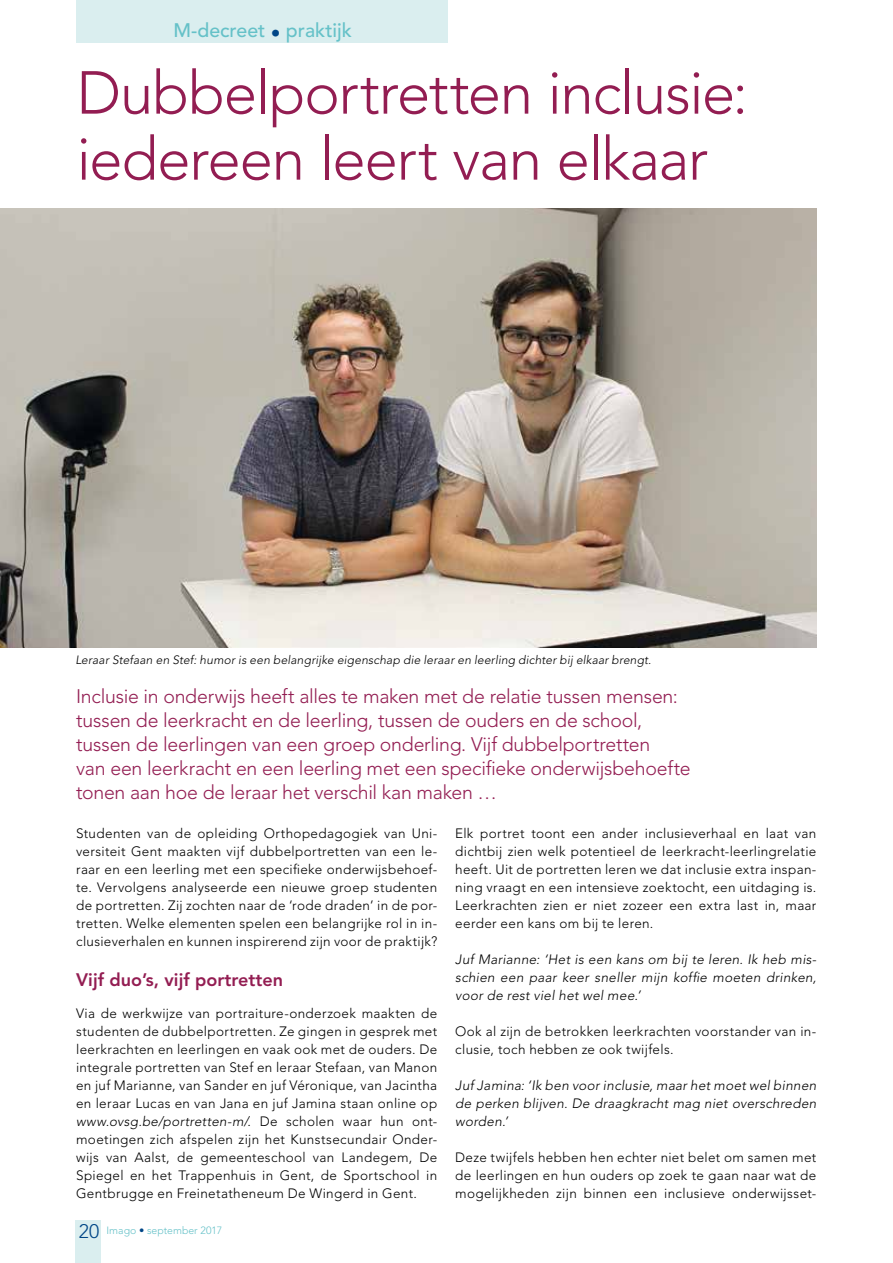
<style>
.page{position:relative;width:893px;height:1263px;background:#fff}
.page>*{position:absolute;margin:0;border:0;box-sizing:border-box;transform-origin:0 0}
.t1{font:300 60px/66px "Avenir";letter-spacing:-.02em;color:#931d52}
.t2{font:300 19.5px/24px "Avenir";letter-spacing:-.01em;color:#931d52}
.t3{font:500 19.5px "Avenir";color:#65c1c8}
.t4{font:800 18px "Avenir";color:#931d52}
.t5{font:300 13.5px/18px "Avenir";letter-spacing:.025em;color:#000;text-align:justify}
.t6{font:italic 300 13.5px/18px "Avenir";letter-spacing:.025em;color:#000;text-align:justify}
.t7{font:italic 300 12px "Avenir";letter-spacing:.015em;color:#000}
.t8{font:300 10.5px "Avenir";color:#65c1c8}
.s1{color:#004687}
.s2{font-style:italic}
.s3{font-size:19.5px;color:#004687}
.s4{font-weight:800;color:#004687}
</style>
<div class="page">
<div style="left:77px;top:0;width:371px;height:43px;background:#daeeef"></div>
<div style="left:76px;top:1221px;width:25px;height:42px;background:#daeeef"></div>
<img style="left:0;top:208px;width:816px;height:439px">
<h2 class="t3" style="left:174px;top:19px;width:180px">M-decreet <span class="s1">•</span> praktijk</h2>
<h1 class="t1" style="left:77px;top:60px;width:673px">Dubbelportretten inclusie: iedereen leert van elkaar</h1>
<p class="t7" style="left:75px;top:653px;width:577px">Leraar Stefaan en Stef: humor is een belangrijke eigenschap die leraar en leerling dichter bij elkaar brengt.</p>
<p class="t2" style="left:76px;top:684px;width:616px">Inclusie in onderwijs heeft alles te maken met de relatie tussen mensen: tussen de leerkracht en de leerling, tussen de ouders en de school, tussen de leerlingen van een groep onderling. Vijf dubbelportretten<br>van een leerkracht en een leerling met een specifieke onderwijsbehoefte tonen aan hoe de leraar het verschil kan maken …</p>
<p class="t5" style="left:76px;top:824px;width:363px">Studenten van de opleiding Orthopedagogiek van Uni&shy;versiteit Gent maakten vijf dubbelportretten van een le&shy;raar en een leerling met een specifieke onderwijsbehoef&shy;te. Vervolgens analyseerde een nieuwe groep studenten de portretten. Zij zochten naar de ‘rode draden’ in de por&shy;tretten. Welke elementen spelen een belangrijke rol in in&shy;clusieverhalen en kunnen inspirerend zijn voor de praktijk?</p>
<h3 class="t4" style="left:76px;top:968px;width:208px">Vijf duo’s, vijf portretten</h3>
<p class="t5" style="left:76px;top:1004px;width:363px">Via de werkwijze van portraiture-onderzoek maakten de studenten de dubbelportretten. Ze gingen in gesprek met leerkrachten en leerlingen en vaak ook met de ouders. De integrale portretten van Stef en leraar Stefaan, van Manon en juf Marianne, van Sander en juf Véronique, van Jacintha en leraar Lucas en van Jana en juf Jamina staan online op <span class="s2">www.ovsg.be/portretten-m/</span>. De scholen waar hun ont&shy;moetingen zich afspelen zijn het Kunstsecundair Onder&shy;wijs van Aalst, de gemeenteschool van Landegem, De Spiegel en het Trappenhuis in Gent, de Sportschool in Gentbrugge en Freinetatheneum De Wingerd in Gent.</p>
<p class="t5" style="left:455px;top:824px;width:363px">Elk portret toont een ander inclusieverhaal en laat van dichtbij zien welk potentieel de leerkracht-leerlingrelatie heeft. Uit de portretten leren we dat inclusie extra inspan&shy;ning vraagt en een intensieve zoektocht, een uitdaging is.<br>Leerkrachten zien er niet zozeer een extra last in, maar eerder een kans om bij te leren.</p>
<p class="t6" style="left:455px;top:950px;width:363px">Juf Marianne: ‘Het is een kans om bij te leren. Ik heb mis&shy;schien een paar keer sneller mijn koffie moeten drinken, voor de rest viel het wel mee.’</p>
<p class="t5" style="left:455px;top:1022px;width:363px">Ook al zijn de betrokken leerkrachten voorstander van in&shy;clusie, toch hebben ze ook twijfels.</p>
<p class="t6" style="left:455px;top:1076px;width:363px">Juf Jamina: ‘Ik ben voor inclusie, maar het moet wel binnen de perken blijven. De draagkracht mag niet overschreden worden.’</p>
<p class="t5" style="left:455px;top:1148px;width:363px">Deze twijfels hebben hen echter niet belet om samen met de leerlingen en hun ouders op zoek te gaan naar wat de mogelijkheden zijn binnen een inclusieve onderwijsset-</p>
<p class="t8" style="left:79px;top:1224px;width:145px"><span class="s3">20</span> Imago <span class="s4">•</span> september 2017</p>
</div>
